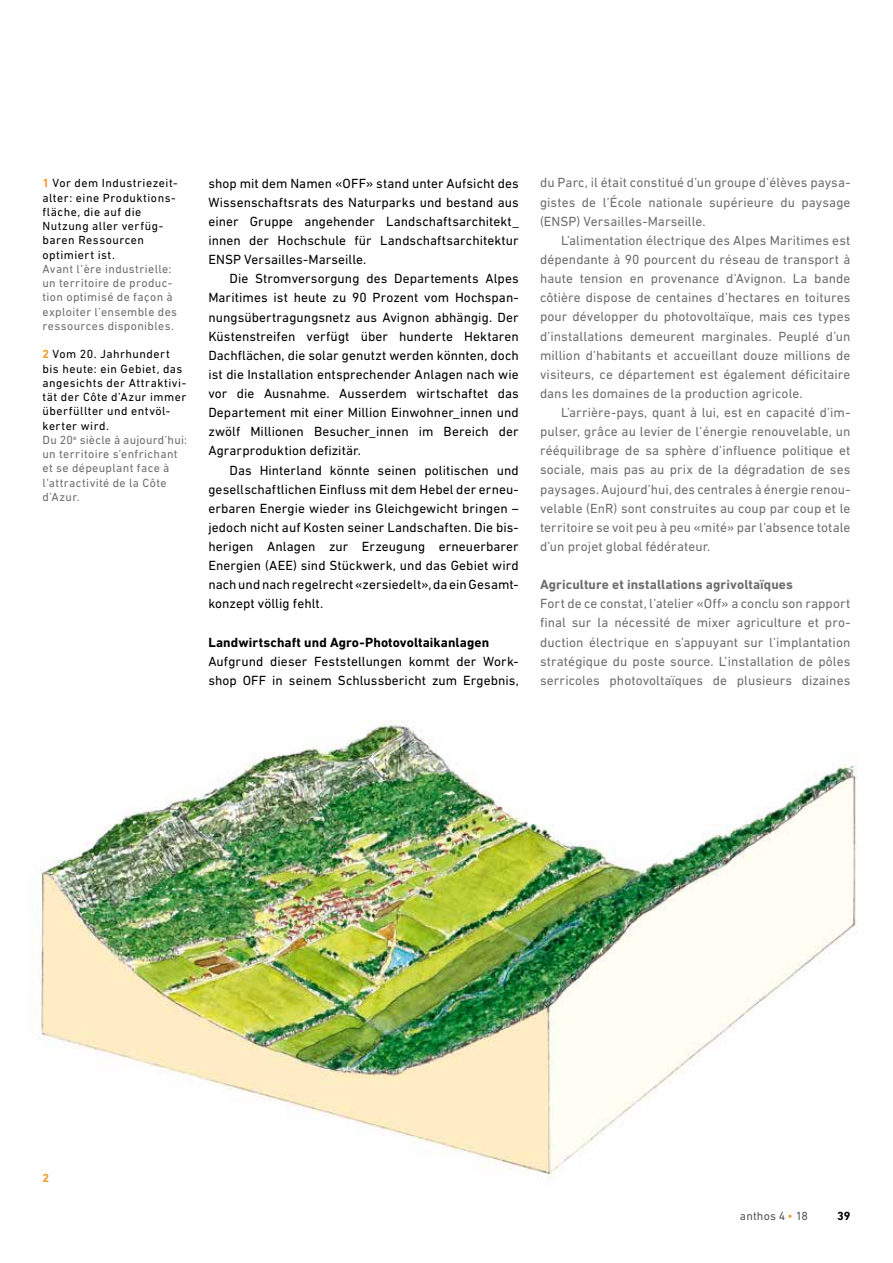
<style>
.page{position:relative;width:893px;height:1263px;background:#fff}
.page>*{position:absolute;margin:0;border:0;box-sizing:border-box;transform-origin:0 0}
.t1{font:13.5px/19.2px "DIN Next LT Pro";letter-spacing:.005em;color:#6e6e6e;text-align:justify}
.t2{font:13.5px/19.2px "DIN Next LT Pro";letter-spacing:.005em;color:#000;text-align:justify}
.t3{font:700 13.5px "DIN Next LT Pro";letter-spacing:.01em;color:#000}
.t4{font:700 13.5px "DIN Next LT Pro";letter-spacing:.005em;color:#6e6e6e}
.t5{font:12px/14.2px "DIN Next LT Pro";letter-spacing:.04em;color:#000}
.t6{font:12px/14.2px "DIN Next LT Pro";letter-spacing:.03em;color:#6e6e6e}
.t7{font:12px "DIN Next LT Pro";letter-spacing:.01em;color:#565655}
.t8{font:700 12px "DIN Next LT Pro";color:#000}
.t9{font:700 12px "DIN Next LT Pro";color:#f59b2b}
.s1{font-weight:700;color:#f59b2b}
.s2{color:#6e6e6e}
.s3{color:#f59b2b}
</style>
<div class="page">
<img style="left:38px;top:720px;width:820px;height:459px">
<p class="t5" style="left:43px;top:176px;width:137px"><span class="s1">1</span> Vor dem Industriezeit&shy;alter: eine Produktions&shy;fläche, die auf die<br>Nutzung aller verfüg&shy;baren Ressourcen optimiert ist.</p>
<p class="t6" style="left:43px;top:261px;width:136px">Avant l’ère industrielle: un territoire de produc&shy;tion optimisé de façon à exploiter l’ensemble des ressources disponibles.</p>
<p class="t5" style="left:43px;top:347px;width:146px"><span class="s1">2</span> Vom 20. Jahrhundert bis heute: ein Gebiet, das angesichts der Attraktivi&shy;tät der Côte d’Azur immer überfüllter und entvöl&shy;kerter wird.<br><span class="s2">Du 20</span><sup>e</sup> <span class="s2">siècle à aujourd’hui: un territoire s’enfrichant et se dépeuplant face à l’attractivité de la Côte d’Azur.</span></p>
<p class="t2" style="left:208px;top:173px;width:312px">shop mit dem Namen «OFF» stand unter Aufsicht des Wissenschaftsrats des Naturparks und bestand aus einer Gruppe angehender Landschaftsarchitekt_ innen der Hochschule für Landschaftsarchitektur ENSP Versailles-Marseille.</p>
<p class="t2" style="left:208px;top:269px;width:312px;text-indent:21px">Die Stromversorgung des Departements Alpes Maritimes ist heute zu 90 Prozent vom Hochspan&shy;nungsübertragungsnetz aus Avignon abhängig. Der Küstenstreifen verfügt über hunderte Hektaren Dachflächen, die solar genutzt werden könnten, doch ist die Installation entsprechender Anlagen nach wie vor die Ausnahme. Ausserdem wirtschaftet das Departement mit einer Million Einwohner_innen und zwölf Millionen Besucher_innen im Bereich der Agrarproduktion defizitär.</p>
<p class="t2" style="left:208px;top:460px;width:312px;text-indent:21px">Das Hinterland könnte seinen politischen und gesellschaftlichen Einfluss mit dem Hebel der erneu&shy;erbaren Energie wieder ins Gleichgewicht bringen – jedoch nicht auf Kosten seiner Landschaften. Die bis&shy;herigen Anlagen zur Erzeugung erneuerbarer Energien (AEE) sind Stückwerk, und das Gebiet wird nach und nach regelrecht «zersiedelt», da ein Gesamt&shy;konzept völlig fehlt.</p>
<p class="t3" style="left:208px;top:634px;width:282px">Landwirtschaft und Agro-Photovoltaikanlagen</p>
<p class="t2" style="left:208px;top:651px;width:312px">Aufgrund dieser Feststellungen kommt der Work&shy;shop OFF in seinem Schlussbericht zum Ergebnis,</p>
<p class="t1" style="left:540px;top:173px;width:312px">du Parc, il était constitué d’un groupe d’élèves paysa&shy;gistes de l’École nationale supérieure du paysage (ENSP) Versailles-Marseille.</p>
<p class="t1" style="left:540px;top:230px;width:312px;text-indent:21px">L’alimentation électrique des Alpes Maritimes est dépendante à 90 pourcent du réseau de transport à haute tension en provenance d’Avignon. La bande côtière dispose de centaines d’hectares en toitures pour développer du photovoltaïque, mais ces types d’installations demeurent marginales. Peuplé d’un million d’habitants et accueillant douze millions de visiteurs, ce département est également déficitaire dans les domaines de la production agricole.</p>
<p class="t1" style="left:540px;top:403px;width:312px;text-indent:21px">L’arrière-pays, quant à lui, est en capacité d’im&shy;pulser, grâce au levier de l’énergie renouvelable, un rééquilibrage de sa sphère d’influence politique et sociale, mais pas au prix de la dégradation de ses paysages. Aujourd’hui, des centrales à énergie renou&shy;velable (EnR) sont construites au coup par coup et le territoire se voit peu à peu «mité» par l’absence totale d’un projet global fédérateur.</p>
<p class="t4" style="left:540px;top:577px;width:255px">Agriculture et installations agrivoltaïques</p>
<p class="t1" style="left:540px;top:594px;width:312px">Fort de ce constat, l’atelier «Off» a conclu son rapport final sur la nécessité de mixer agriculture et pro&shy;duction électrique en s’appuyant sur l’implantation stratégique du poste source. L’installation de pôles serricoles photovoltaïques de plusieurs dizaines</p>
<p class="t9" style="left:43px;top:1171px;width:8px">2</p>
<p class="t7" style="left:740px;top:1209px;width:69px">anthos 4 <span class="s3">•</span> 18</p>
<p class="t8" style="left:837px;top:1209px;width:15px">39</p>
</div>
